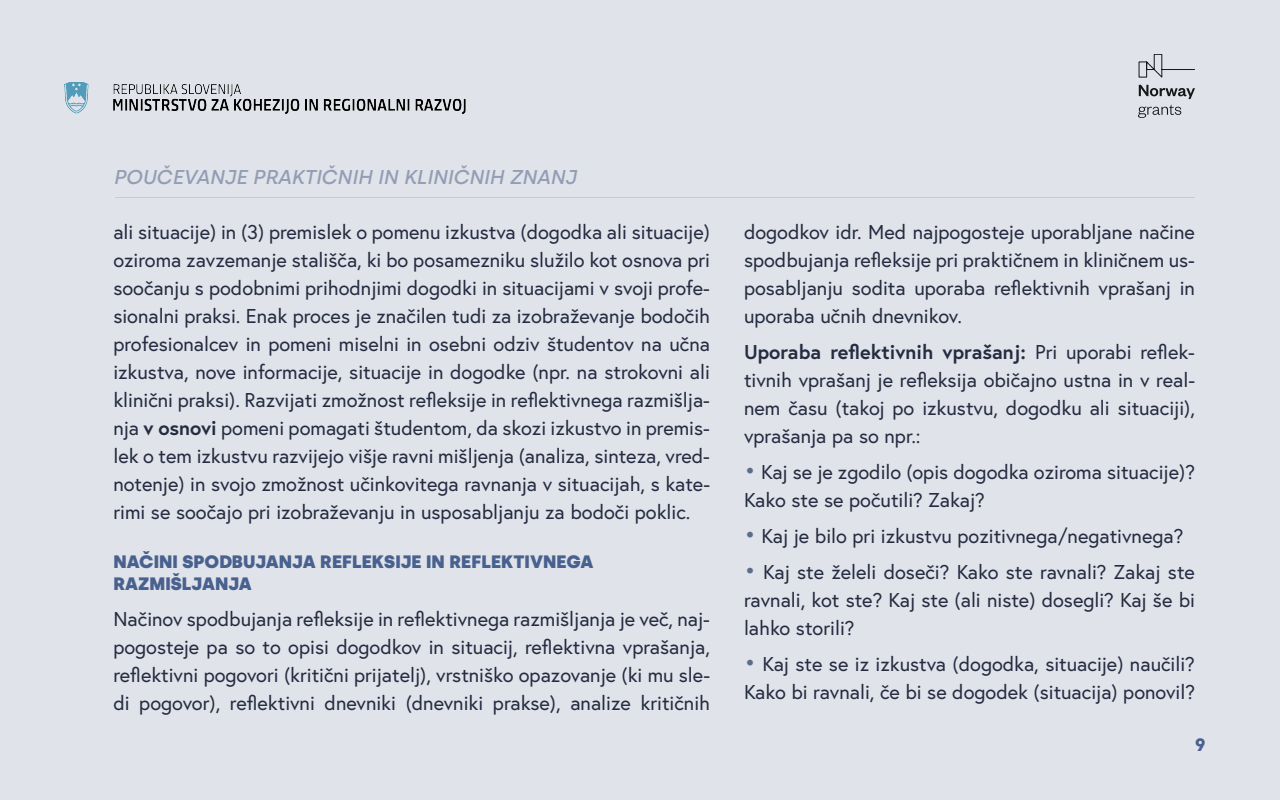
<style>
.page{position:relative;width:1280px;height:800px;background:#e0e3e9}
.page>*{position:absolute;margin:0;border:0;box-sizing:border-box;transform-origin:0 0}
.t1{font:20px/28px "Europa";color:#252b41;text-align:justify}
.t2{font:italic 500 20px "Silka";color:#939eb4}
.t3{font:900 18px/21.6px "Silka";color:#49618f}
.t4{font:700 18px "Silka";color:#49618f}
.s1{font-weight:700}
.s2{font-size:24px;color:#5d6b8c}
</style>
<div class="page">
<svg style="left:1138px;top:54px;width:57px;height:24px"></svg>
<svg style="left:1139px;top:85px;width:56px;height:14px"></svg>
<svg style="left:1138px;top:105px;width:43px;height:13px"></svg>
<img style="left:64px;top:82px;width:402px;height:33px">
<hr style="left:115px;top:197px;width:1080px;height:1px;background:#bfcce5">
<p class="t2" style="left:113px;top:165px;width:465px">POUČEVANJE PRAKTIČNIH IN KLINIČNIH ZNANJ</p>
<p class="t1" style="left:113px;top:217px;width:598px">ali situacije) in (3) premislek o pomenu izkustva (dogodka ali situacije) oziroma zavzemanje stališča, ki bo posamezniku služilo kot osnova pri soočanju s podobnimi prihodnjimi dogodki in situacijami v svoji profe&shy;sionalni praksi. Enak proces je značilen tudi za izobraževanje bodočih profesionalcev in pomeni miselni in osebni odziv študentov na učna izkustva, nove informacije, situacije in dogodke (npr. na strokovni ali klinični praksi). Razvijati zmožnost refleksije in reflektivnega razmišlja&shy;nja <span class="s1">v osnovi</span> pomeni pomagati študentom, da skozi izkustvo in premis&shy;lek o tem izkustvu razvijejo višje ravni mišljenja (analiza, sinteza, vred&shy;notenje) in svojo zmožnost učinkovitega ravnanja v situacijah, s kate&shy;rimi se soočajo pri izobraževanju in usposabljanju za bodoči poklic.</p>
<p class="t3" style="left:113px;top:551px;width:482px">NAČINI SPODBUJANJA REFLEKSIJE IN REFLEKTIVNEGA<br>RAZMIŠLJANJA</p>
<p class="t1" style="left:113px;top:604px;width:598px">Načinov spodbujanja refleksije in reflektivnega razmišljanja je več, naj&shy;pogosteje pa so to opisi dogodkov in situacij, reflektivna vprašanja, reflektivni pogovori (kritični prijatelj), vrstniško opazovanje (ki mu sle&shy;di pogovor), reflektivni dnevniki (dnevniki prakse), analize kritičnih</p>
<p class="t1" style="left:744px;top:217px;width:452px">dogodkov idr. Med najpogosteje uporabljane načine spodbujanja refleksije pri praktičnem in kliničnem us&shy;posabljanju sodita uporaba reflektivnih vprašanj in uporaba učnih dnevnikov.</p>
<p class="t1" style="left:744px;top:337px;width:452px"><span class="s1">Uporaba reflektivnih vprašanj:</span> Pri uporabi reflek&shy;tivnih vprašanj je refleksija običajno ustna in v real&shy;nem času (takoj po izkustvu, dogodku ali situaciji), vprašanja pa so npr.:</p>
<p class="t1" style="left:744px;top:457px;width:452px"><span class="s2">•</span> Kaj se je zgodilo (opis dogodka oziroma situacije)?<br>Kako ste se počutili? Zakaj?</p>
<p class="t1" style="left:744px;top:521px;width:441px"><span class="s2">•</span> Kaj je bilo pri izkustvu pozitivnega/negativnega?</p>
<p class="t1" style="left:744px;top:557px;width:452px"><span class="s2">•</span> Kaj ste želeli doseči? Kako ste ravnali? Zakaj ste ravnali, kot ste? Kaj ste (ali niste) dosegli? Kaj še bi lahko storili?</p>
<p class="t1" style="left:744px;top:649px;width:453px"><span class="s2">•</span> Kaj ste se iz izkustva (dogodka, situacije) naučili?<br>Kako bi ravnali, če bi se dogodek (situacija) ponovil?</p>
<p class="t4" style="left:1195px;top:734px;width:13px">9</p>
</div>
